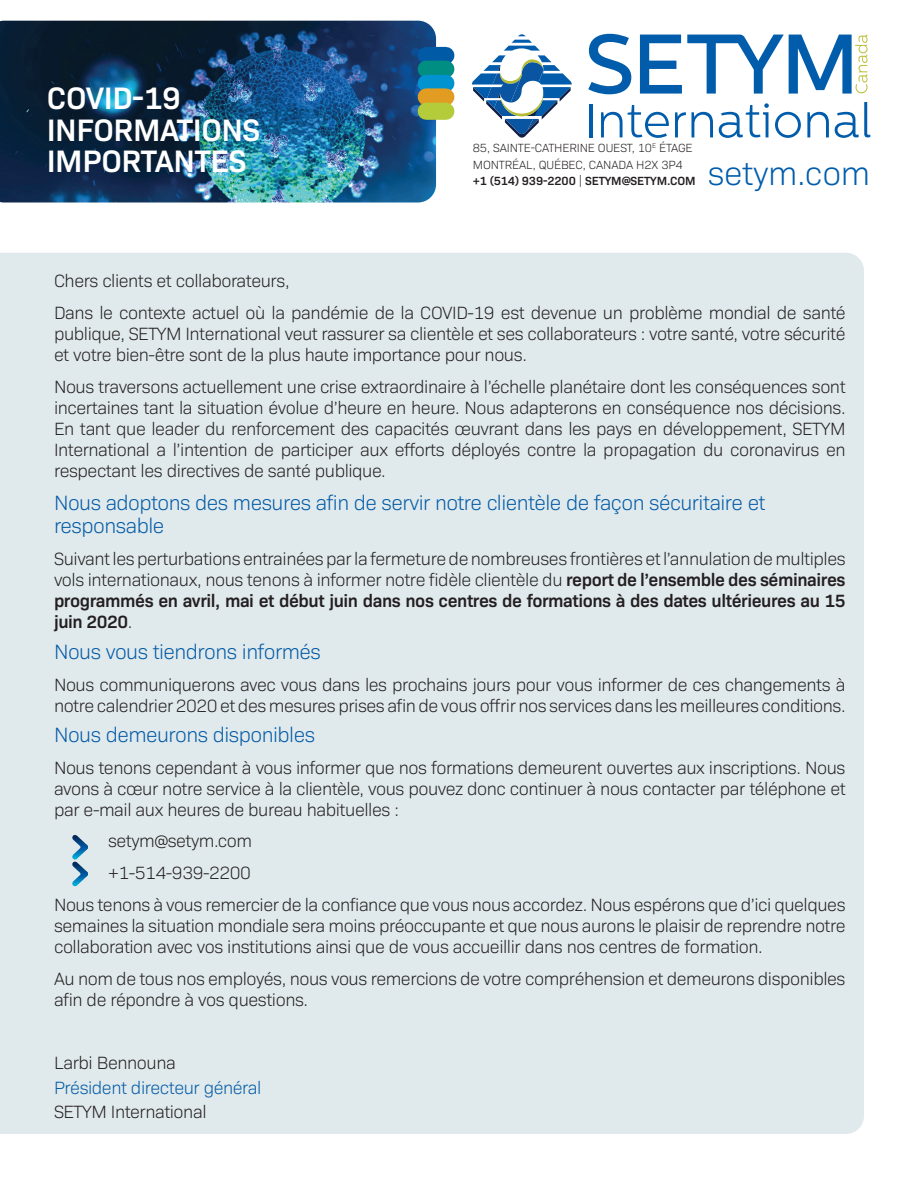
<style>
.page{position:relative;width:918px;height:1188px;background:#fff}
.page>*{position:absolute;margin:0;border:0;box-sizing:border-box;transform-origin:0 0}
.t1{font:300 33.75px "Bio Sans";letter-spacing:-.01em;color:#015dab}
.t2{font:600 31.5px/31.5px "Bio Sans";letter-spacing:-.015em;color:#fff}
.t3{font:300 21px/22.5px "Bio Sans";letter-spacing:-.025em;color:#015aa5}
.t4{font:300 18px/21px "Bio Sans";letter-spacing:-.025em;color:#231f20}
.t5{font:300 18px "Bio Sans";letter-spacing:-.025em;color:#015aa5}
.t6{font:300 12px/16.5px "Bio Sans";letter-spacing:-.01em;color:#231f20}
.s1{font-weight:600}
</style>
<div class="page">
<img style="left:0;top:21px;width:436px;height:181px">
<div style="left:426px;top:47px;width:20px;height:17px;background:#015aa5"></div>
<div style="left:426px;top:61px;width:20px;height:17px;background:#008d82"></div>
<div style="left:426px;top:75px;width:20px;height:17px;background:#0093d0"></div>
<div style="left:426px;top:88px;width:20px;height:18px;background:#e29c22"></div>
<div style="left:426px;top:103px;width:20px;height:17px;background:#b4cc3a"></div>
<svg style="left:472px;top:34px;width:100px;height:104px"></svg>
<svg style="left:588px;top:34px;width:43px;height:60px"></svg>
<hr style="left:589px;top:104px;width:3px;height:33px;background:#015dab">
<svg style="left:601px;top:105px;width:68px;height:33px"></svg>
<svg style="left:675px;top:112px;width:38px;height:25px"></svg>
<svg style="left:719px;top:103px;width:50px;height:35px"></svg>
<svg style="left:775px;top:112px;width:26px;height:26px"></svg>
<svg style="left:807px;top:112px;width:22px;height:25px"></svg>
<svg style="left:835px;top:102px;width:35px;height:36px"></svg>
<svg style="left:640px;top:35px;width:228px;height:59px"></svg>
<div style="left:0;top:253px;width:864px;height:881px;background:#e0e9ec"></div>
<svg style="left:67px;top:830px;width:26px;height:61px;background:#adc9d9"></svg>
<h2 class="t2" style="left:47px;top:80px;width:215px">COVID-19<br>INFORMATIONS<br>IMPORTANTES</h2>
<p class="t6" style="left:473px;top:139px;width:224px">85, SAINTE-CATHERINE OUEST, 10<sup>E</sup> ÉTAGE<br>MONTRÉAL, QUÉBEC, CANADA H2X 3P4 <span class="s1">+1 (514) 939-2200</span> | <span class="s1">SETYM@SETYM.COM</span></p>
<h1 class="t1" style="left:708px;top:149px;width:164px">setym.com</h1>
<p class="t4" style="left:54px;top:264px;width:793px;line-height:31.8px">Chers clients et collaborateurs,<br>Dans le contexte actuel où la pandémie de la COVID-19 est devenue un problème mondial de santé</p>
<p class="t4" style="left:54px;top:322px;width:793px">publique, SETYM International veut rassurer sa clientèle et ses collaborateurs : votre santé, votre sécurité et votre bien-être sont de la plus haute importance pour nous.</p>
<p class="t4" style="left:54px;top:375px;width:793px;text-align:justify">Nous traversons actuellement une crise extraordinaire à l’échelle planétaire dont les conséquences sont incertaines tant la situation évolue d’heure en heure. Nous adapterons en conséquence nos décisions.<br>En tant que leader du renforcement des capacités œuvrant dans les pays en développement, SETYM International a l’intention de participer aux efforts déployés contre la propagation du coronavirus en respectant les directives de santé publique.</p>
<p class="t3" style="left:54px;top:490px;width:713px">Nous adoptons des mesures afin de servir notre clientèle de façon sécuritaire et responsable</p>
<p class="t4" style="left:54px;top:546px;width:793px;text-align:justify">Suivant les perturbations entrainées par la fermeture de nombreuses frontières et l’annulation de multiples vols internationaux, nous tenons à informer notre fidèle clientèle du <span class="s1">report de l’ensemble des séminaires programmés en avril, mai et début juin dans nos centres de formations à des dates ultérieures au 15 juin 2020</span>.</p>
<p class="t3" style="left:54px;top:639px;width:269px">Nous vous tiendrons informés</p>
<p class="t4" style="left:54px;top:673px;width:793px">Nous communiquerons avec vous dans les prochains jours pour vous informer de ces changements à notre calendrier 2020 et des mesures prises afin de vous offrir nos services dans les meilleures conditions.</p>
<p class="t3" style="left:54px;top:722px;width:263px">Nous demeurons disponibles</p>
<p class="t4" style="left:54px;top:755px;width:793px;text-align:justify">Nous tenons cependant à vous informer que nos formations demeurent ouvertes aux inscriptions. Nous avons à cœur notre service à la clientèle, vous pouvez donc continuer à nous contacter par téléphone et par e-mail aux heures de bureau habituelles :</p>
<p class="t4" style="left:108px;top:829px;width:146px">setym@setym.com</p>
<p class="t4" style="left:108px;top:861px;width:145px">+1-514-939-2200</p>
<p class="t4" style="left:54px;top:893px;width:793px">Nous tenons à vous remercier de la confiance que vous nous accordez. Nous espérons que d’ici quelques</p>
<p class="t4" style="left:54px;top:914px;width:793px">semaines la situation mondiale sera moins préoccupante et que nous aurons le plaisir de reprendre notre collaboration avec vos institutions ainsi que de vous accueillir dans nos centres de formation.</p>
<p class="t4" style="left:54px;top:967px;width:793px">Au nom de tous nos employés, nous vous remercions de votre compréhension et demeurons disponibles afin de répondre à vos questions.</p>
<p class="t4" style="left:54px;top:1051px;width:123px">Larbi Bennouna</p>
<p class="t5" style="left:54px;top:1074px;width:209px">Président directeur général</p>
<p class="t4" style="left:54px;top:1100px;width:154px">SETYM International</p>
</div>
